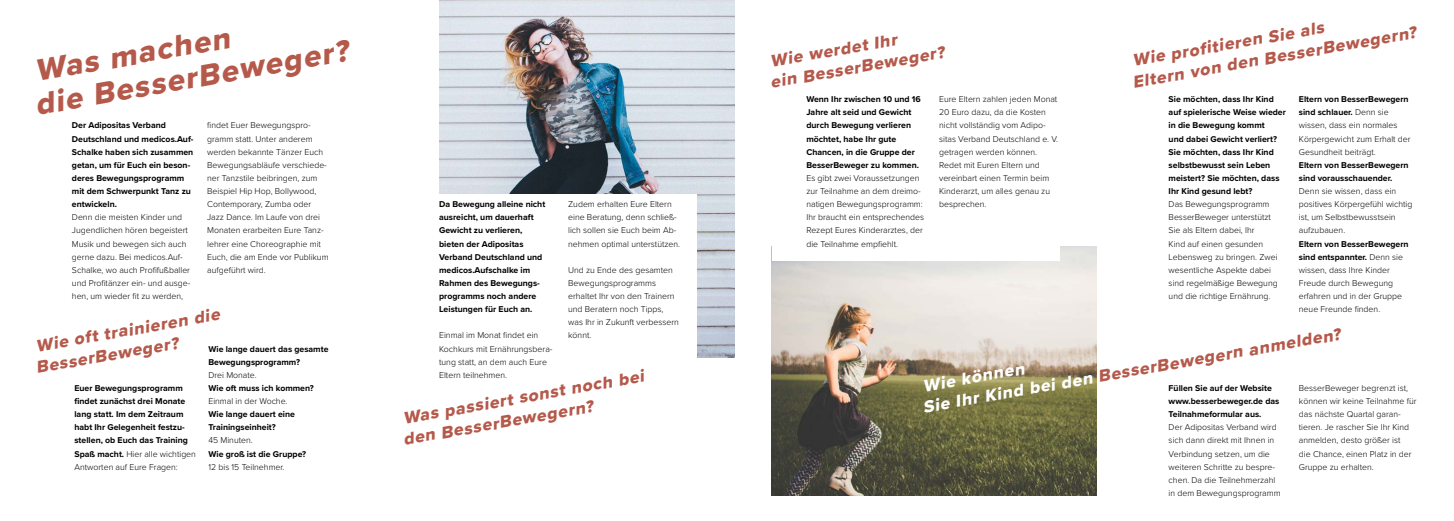
<style>
.page{position:relative;width:1454px;height:521px;background:#fff}
.page>*{position:absolute;margin:0;border:0;box-sizing:border-box;transform-origin:0 0}
.t1{font:italic 31.5px/33.2px "Proxima Nova Extrabld";color:#b5594b}
.t2{font:italic 17.5px/21px "Proxima Nova Extrabld";color:#b5594b}
.t3{font:italic 17.5px/21px "Proxima Nova Extrabld";color:#fff}
.t4{font:300 8.75px/13.1px "Proxima Nova";color:#000}
.t5{font:700 8.75px/13.1px "Proxima Nova";color:#000}
.s1{font-weight:300}
.s2{font-weight:700}
.s3{color:#b5594b}
</style>
<div class="page">
<img style="left:771px;top:246px;width:325px;height:250px">
<img style="left:439px;top:0;width:295px;height:357px">
<div style="left:404px;top:194px;width:293px;height:249px;background:#fff"></div>
<div style="left:771px;top:89px;width:288px;height:171px;background:#fff"></div>
<h1 class="t1" style="left:27px;top:55px;width:319px;rotate:-10deg">Was machen<br>die BesserBeweger?</h1>
<p class="t5" style="left:72px;top:119px;width:123px">Der Adipositas Verband<br>Deutschland und medicos.Auf-<br>Schalke haben sich zusammen getan, um für Euch ein beson&shy;deres Bewegungsprogramm mit dem Schwerpunkt Tanz zu entwickeln.</p>
<p class="t4" style="left:72px;top:210px;width:120px">Denn die meisten Kinder und<br>Jugendlichen hören begeistert<br>Musik und bewegen sich auch gerne dazu. Bei medicos.Auf-<br>Schalke, wo auch Profifußballer und Profitänzer ein- und ausge&shy;hen, um wieder fit zu werden,</p>
<p class="t4" style="left:207px;top:118px;width:123px">findet Euer Bewegungspro&shy;gramm statt. Unter anderem werden bekannte Tänzer Euch<br>Bewegungsabläufe verschiede&shy;ner Tanzstile beibringen, zum<br>Beispiel Hip Hop, Bollywood,<br>Contemporary, Zumba oder<br>Jazz Dance. Im Laufe von drei<br>Monaten erarbeiten Eure Tanz&shy;lehrer eine Choreographie mit<br>Euch, die am Ende vor Publikum aufgeführt wird.</p>
<h2 class="t2" style="left:31px;top:336px;width:191px;rotate:-10deg">Wie oft trainieren die<br>BesserBeweger?</h2>
<p class="t5" style="left:74px;top:381px;width:123px">Euer Bewegungsprogramm findet zunächst drei Monate lang statt. Im dem Zeitraum habt Ihr Gelegenheit festzu&shy;stellen, ob Euch das Training<br>Spaß macht. <span class="s1">Hier alle wichtigen<br>Antworten auf Eure Fragen:</span></p>
<p class="t5" style="left:208px;top:342px;width:122px">Wie lange dauert das gesamte<br>Bewegungsprogramm?</p>
<p class="t4" style="left:208px;top:368px;width:50px">Drei Monate.</p>
<p class="t5" style="left:208px;top:381px;width:107px">Wie oft muss ich kommen?</p>
<p class="t4" style="left:208px;top:394px;width:81px">Einmal in der Woche.</p>
<p class="t5" style="left:208px;top:407px;width:88px">Wie lange dauert eine<br>Trainingseinheit?</p>
<p class="t4" style="left:208px;top:433px;width:46px">45 Minuten.</p>
<p class="t5" style="left:208px;top:447px;width:99px">Wie groß ist die Gruppe?</p>
<p class="t4" style="left:208px;top:460px;width:78px">12 bis 15 Teilnehmer.</p>
<p class="t5" style="left:439px;top:197px;width:108px">Da Bewegung alleine nicht ausreicht, um dauerhaft<br>Gewicht zu verlieren, bieten der Adipositas<br>Verband Deutschland und medicos.Aufschalke im<br>Rahmen des Bewegungs&shy;programms noch andere<br>Leistungen für Euch an.</p>
<p class="t4" style="left:439px;top:328px;width:115px">Einmal im Monat findet ein<br>Kochkurs mit Ernährungsbera&shy;tung statt, an dem auch Eure<br>Eltern teilnehmen.</p>
<p class="t4" style="left:568px;top:197px;width:113px">Zudem erhalten Eure Eltern eine Beratung, denn schließ&shy;lich sollen sie Euch beim Ab&shy;nehmen optimal unterstützen.</p>
<p class="t4" style="left:568px;top:263px;width:112px">Und zu Ende des gesamten<br>Bewegungsprogramms erhaltet Ihr von den Trainern und Beratern noch Tipps, was Ihr in Zukunft verbessern könnt.</p>
<h2 class="t2" style="left:398px;top:408px;width:249px;rotate:-10deg">Was passiert sonst noch bei den BesserBewegern?</h2>
<h2 class="t2" style="left:765px;top:51px;width:178px;rotate:-10deg">Wie werdet Ihr<br>ein BesserBeweger?</h2>
<p class="t5" style="left:806px;top:92px;width:116px">Wenn Ihr zwischen 10 und 16<br>Jahre alt seid und Gewicht durch Bewegung verlieren möchtet, habe Ihr gute<br>Chancen, in die Gruppe der<br>BesserBeweger zu kommen.</p>
<p class="t4" style="left:806px;top:171px;width:119px">Es gibt zwei Voraussetzungen zur Teilnahme an dem dreimo&shy;natigen Bewegungsprogramm:<br>Ihr braucht ein entsprechendes<br>Rezept Eures Kinderarztes, der die Teilnahme empfiehlt.</p>
<p class="t4" style="left:939px;top:92px;width:121px">Eure Eltern zahlen jeden Monat<br>20 Euro dazu, da die Kosten nicht vollständig vom Adipo&shy;sitas Verband Deutschland e. V. getragen werden können.<br>Redet mit Euren Eltern und vereinbart einen Termin beim<br>Kinderarzt, um alles genau zu besprechen.</p>
<h2 class="t2" style="left:1127px;top:51px;width:289px;rotate:-10deg">Wie profitieren Sie als<br>Eltern von den BesserBewegern?</h2>
<p class="t5" style="left:1168px;top:92px;width:119px">Sie möchten, dass Ihr Kind auf spielerische Weise wieder in die Bewegung kommt<br>und dabei Gewicht verliert?<br>Sie möchten, dass Ihr Kind selbstbewusst sein Leben meistert? Sie möchten, dass<br>Ihr Kind gesund lebt?</p>
<p class="t4" style="left:1168px;top:197px;width:111px">Das Bewegungsprogramm<br>BesserBeweger unterstützt<br>Sie als Eltern dabei, Ihr<br>Kind auf einen gesunden<br>Lebensweg zu bringen. Zwei wesentliche Aspekte dabei sind regelmäßige Bewegung und die richtige Ernährung.</p>
<p class="t4" style="left:1298px;top:92px;width:113px"><span class="s2">Eltern von BesserBewegern sind schlauer.</span> Denn sie wissen, dass ein normales<br>Körpergewicht zum Erhalt der<br>Gesundheit beiträgt.</p>
<p class="t5" style="left:1298px;top:158px;width:111px">Eltern von BesserBewegern sind vorausschauender.</p>
<p class="t4" style="left:1298px;top:184px;width:115px">Denn sie wissen, dass ein positives Körpergefühl wichtig ist, um Selbstbewusstsein aufzubauen.</p>
<p class="t4" style="left:1298px;top:237px;width:111px"><span class="s2">Eltern von BesserBewegern sind entspannter.</span> Denn sie wissen, dass Ihre Kinder<br>Freude durch Bewegung erfahren und in der Gruppe neue Freunde finden.</p>
<h2 class="t3" style="left:917px;top:376px;width:425px;rotate:-10deg">Wie können<br>Sie Ihr Kind bei den <span class="s3">BesserBewegern anmelden?</span></h2>
<p class="t5" style="left:1168px;top:381px;width:112px">Füllen Sie auf der Website www.besserbeweger.de das<br>Teilnahmeformular aus.</p>
<p class="t4" style="left:1168px;top:420px;width:113px">Der Adipositas Verband wird sich dann direkt mit Ihnen in<br>Verbindung setzen, um die weiteren Schritte zu bespre&shy;chen. Da die Teilnehmerzahl in dem Bewegungsprogramm</p>
<p class="t4" style="left:1298px;top:381px;width:119px">BesserBeweger begrenzt ist, können wir keine Teilnahme für das nächste Quartal garan&shy;tieren. Je rascher Sie Ihr Kind anmelden, desto größer ist<br>die Chance, einen Platz in der<br>Gruppe zu erhalten.</p>
</div>
